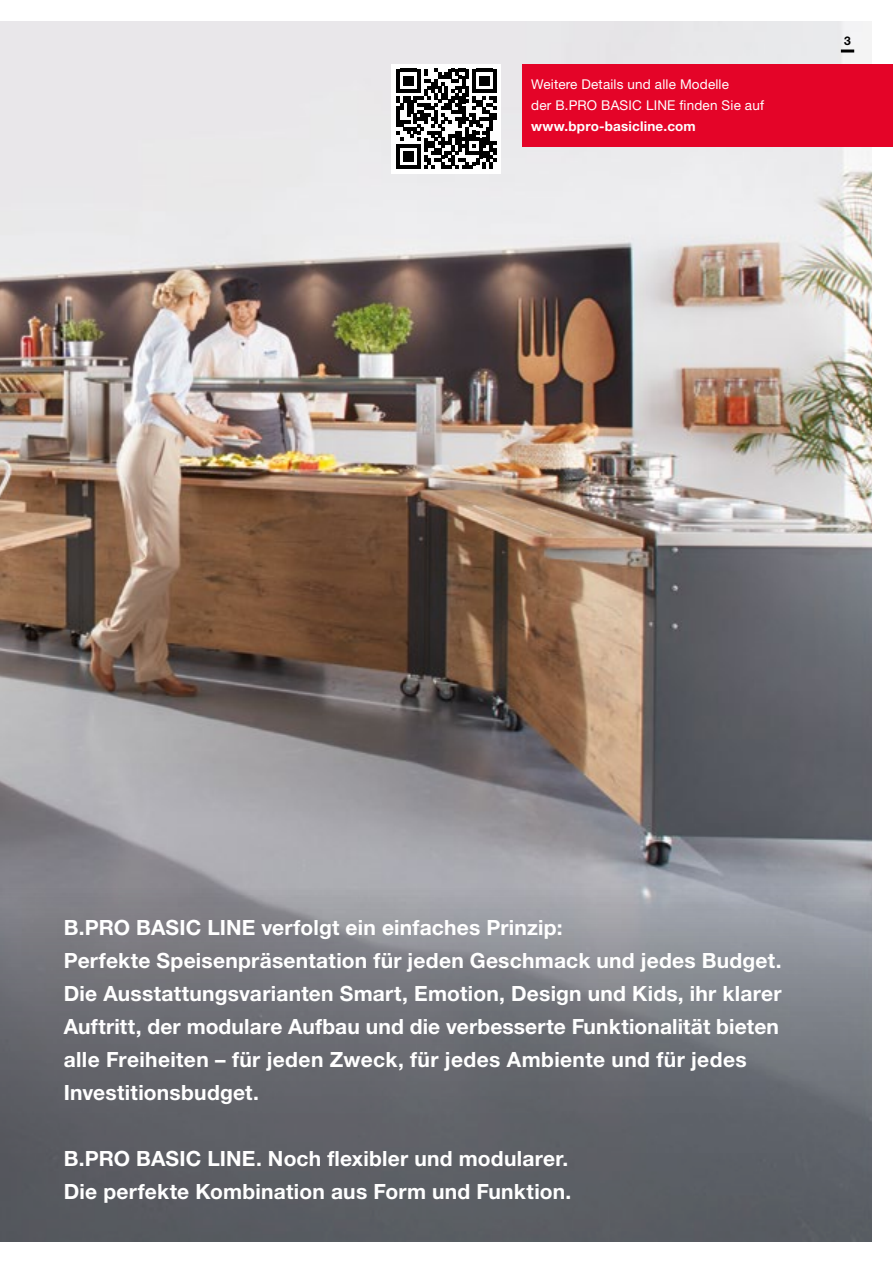
<style>
.page{position:relative;width:893px;height:1263px;background:#fff}
.page>*{position:absolute;margin:0;border:0;box-sizing:border-box;transform-origin:0 0}
.t1{font:700 21px/33px "Helvetica Neue LTW1 G";letter-spacing:.01em;color:#fff}
.t2{font:13.5px/21px "Helvetica Neue LTW1 G";letter-spacing:.01em;color:#fff}
.t3{font:700 13.5px "Helvetica Neue LTW1 G";letter-spacing:.01em;color:#fff}
.t4{font:700 12px "Helvetica Neue LTW1 G";color:#000}
</style>
<div class="page">
<img style="left:0;top:21px;width:872px;height:759px">
<svg style="left:0;top:780px;width:872px;height:462px;background:#76787e"></svg>
<div style="left:523px;top:64px;width:370px;height:83px;background:#e40428"></div>
<svg style="left:841px;top:50px;width:13px;height:3px"></svg>
<div style="left:392px;top:64px;width:109px;height:110px;background:#fff"></div>
<svg style="left:396px;top:69px;width:100px;height:100px"></svg>
<p class="t2" style="left:531px;top:74px;width:234px">Weitere Details und alle Modelle<br>der B.PRO BASIC LINE finden Sie auf</p>
<p class="t3" style="left:531px;top:118px;width:166px">www.bpro-basicline.com</p>
<p class="t4" style="left:844px;top:33px;width:8px">3</p>
<p class="t1" style="left:64px;top:911px;width:719px">B.PRO BASIC LINE verfolgt ein einfaches Prinzip:<br>Perfekte Speisenpräsentation für jeden Geschmack und jedes Budget.<br>Die Ausstattungsvarianten Smart, Emotion, Design und Kids, ihr klarer Auftritt, der modulare Aufbau und die verbesserte Funktionalität bieten alle Freiheiten – für jeden Zweck, für jedes Ambiente und für jedes Investitionsbudget.</p>
<p class="t1" style="left:64px;top:1142px;width:509px">B.PRO BASIC LINE. Noch flexibler und modularer.<br>Die perfekte Kombination aus Form und Funktion.</p>
</div>
